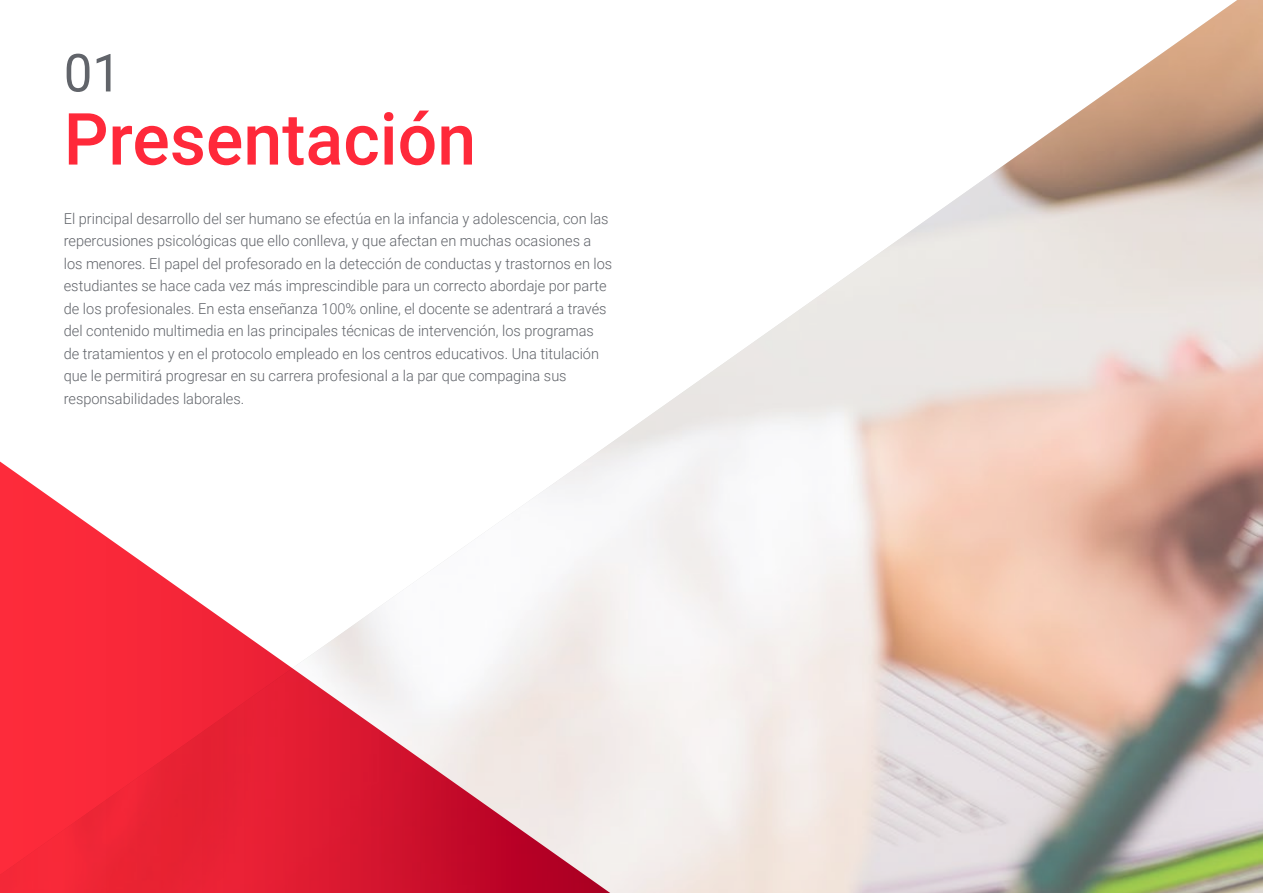
<style>
.page{position:relative;width:1263px;height:893px;background:#fff}
.page>*{position:absolute;margin:0;border:0;box-sizing:border-box;transform-origin:0 0}
.t1{font:500 72px "Roboto";color:#ff293a}
.t2{font:52.5px "Roboto";color:#61646a}
.t3{font:300 15px/22.5px "Roboto";color:#61646a}
</style>
<div class="page">
<img style="left:607px;top:0;width:656px;height:893px">
<svg style="left:0;top:446px;width:640px;height:447px"></svg>
<h2 class="t2" style="left:64px;top:36px;width:59px">01</h2>
<h1 class="t1" style="left:64px;top:89px;width:414px">Presentación</h1>
<p class="t3" style="left:64px;top:207px;width:550px">El principal desarrollo del ser humano se efectúa en la infancia y adolescencia, con las repercusiones psicológicas que ello conlleva, y que afectan en muchas ocasiones a los menores. El papel del profesorado en la detección de conductas y trastornos en los estudiantes se hace cada vez más imprescindible para un correcto abordaje por parte de los profesionales. En esta enseñanza 100% online, el docente se adentrará a través del contenido multimedia en las principales técnicas de intervención, los programas de tratamientos y en el protocolo empleado en los centros educativos. Una titulación que le permitirá progresar en su carrera profesional a la par que compagina sus responsabilidades laborales.</p>
</div>
